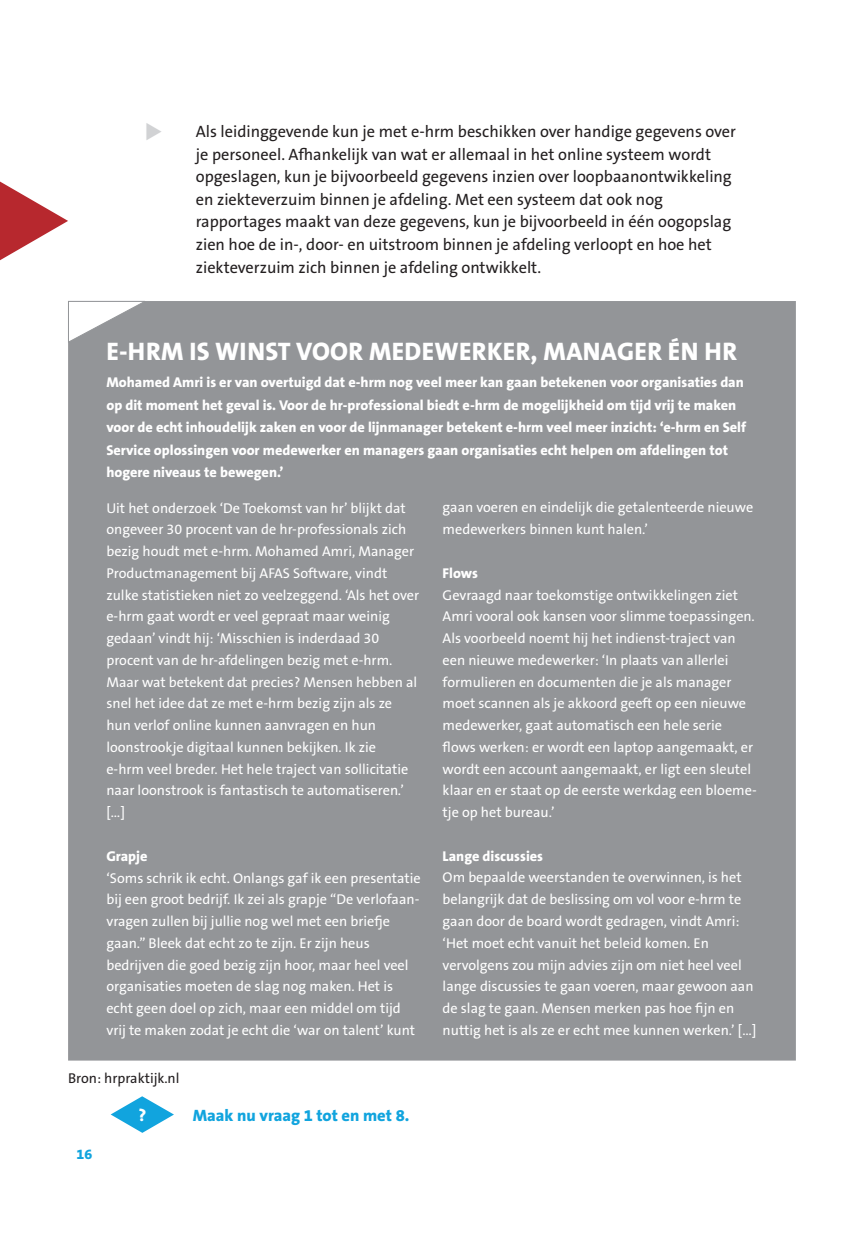
<style>
.page{position:relative;width:864px;height:1234px;background:#fff}
.page>*{position:absolute;margin:0;border:0;box-sizing:border-box;transform-origin:0 0}
.t1{font:800 25.5px "The Sans B W8";letter-spacing:.015em;color:#fff}
.t2{font:800 17.25px "The Sans B W8";color:#fff}
.t3{font:16.5px/22.5px "The Sans B W5 Plain";color:#231f20}
.t4{font:800 16.5px "The Sans B W8";color:#11a4de}
.t5{font:14.25px/21.8px "The Sans B W5 Plain";color:#fff}
.t6{font:800 14.25px/22.5px "The Sans B W8";color:#fff}
.t7{font:14.25px "The Sans B W5 Plain";color:#231f20}
.t8{font:800 14.25px "The Sans B W8";color:#11a4de}
</style>
<div class="page">
<svg style="left:0;top:181px;width:68px;height:80px"></svg>
<div style="left:68px;top:301px;width:727px;height:759px;background:#939598"></div>
<svg style="left:111px;top:1096px;width:63px;height:36px"></svg>
<svg style="left:68px;top:300px;width:80px;height:43px"></svg>
<p class="t3" style="left:196px;top:121px;width:541px">Als leidinggevende kun je met e-hrm beschikken over handige gegevens over je personeel. Afhankelijk van wat er allemaal in het online systeem wordt opgeslagen, kun je bijvoorbeeld gegevens inzien over loopbaanontwikkeling en ziekteverzuim binnen je afdeling. Met een systeem dat ook nog rapportages maakt van deze gegevens, kun je bijvoorbeeld in één oogopslag zien hoe de in-, door- en uitstroom binnen je afdeling verloopt en hoe het ziekteverzuim zich binnen je afdeling ontwikkelt.</p>
<h1 class="t1" style="left:106px;top:335px;width:632px">E-HRM IS WINST VOOR MEDEWERKER, MANAGER ÉN HR</h1>
<p class="t6" style="left:106px;top:371px;width:641px">Mohamed Amri is er van overtuigd dat e-hrm nog veel meer kan gaan betekenen voor organisaties dan op dit moment het geval is. Voor de hr-professional biedt e-hrm de mogelijkheid om tijd vrij te maken voor de echt inhoudelijk zaken en voor de lijnmanager betekent e-hrm veel meer inzicht: ‘e-hrm en Self Service oplossingen voor medewerker en managers gaan organisaties echt helpen om afdelingen tot hogere niveaus te bewegen.’</p>
<p class="t5" style="left:106px;top:497px;width:314px">Uit het onderzoek ‘De Toekomst van hr’ blijkt dat ongeveer 30 procent van de hr-professionals zich bezig houdt met e-hrm. Mohamed Amri, Manager Productmanagement bij AFAS Software, vindt zulke statistieken niet zo veelzeggend. ‘Als het over e-hrm gaat wordt er veel gepraat maar weinig gedaan’ vindt hij: ‘Misschien is inderdaad 30 procent van de hr-afdelingen bezig met e-hrm.<br>Maar wat betekent dat precies? Mensen hebben al snel het idee dat ze met e-hrm bezig zijn als ze hun verlof online kunnen aanvragen en hun loonstrookje digitaal kunnen bekijken. Ik zie<br>e-hrm veel breder. Het hele traject van sollicitatie naar loonstrook is fantastisch te automatiseren.’ […]</p>
<p class="t6" style="left:106px;top:844px;width:43px">Grapje</p>
<p class="t5" style="left:106px;top:866px;width:315px">‘Soms schrik ik echt. Onlangs gaf ik een presentatie bij een groot bedrijf. Ik zei als grapje “De verlofaan&shy;vragen zullen bij jullie nog wel met een briefje gaan.” Bleek dat echt zo te zijn. Er zijn heus bedrijven die goed bezig zijn hoor, maar heel veel organisaties moeten de slag nog maken. Het is echt geen doel op zich, maar een middel om tijd vrij te maken zodat je echt die ‘war on talent’ kunt</p>
<p class="t7" style="left:68px;top:1068px;width:113px">Bron: hrpraktijk.nl</p>
<p class="t2" style="left:138px;top:1103px;width:9px">?</p>
<p class="t4" style="left:193px;top:1104px;width:217px">Maak nu vraag 1 tot en met 8.</p>
<p class="t8" style="left:77px;top:1145px;width:17px">16</p>
<p class="t5" style="left:442px;top:496px;width:312px">gaan voeren en eindelijk die getalenteerde nieuwe medewerkers binnen kunt halen.’</p>
<p class="t6" style="left:442px;top:561px;width:37px">Flows</p>
<p class="t5" style="left:442px;top:583px;width:315px">Gevraagd naar toekomstige ontwikkelingen ziet Amri vooral ook kansen voor slimme toepassingen.<br>Als voorbeeld noemt hij het indienst-traject van een nieuwe medewerker: ‘In plaats van allerlei formulieren en documenten die je als manager moet scannen als je akkoord geeft op een nieuwe medewerker, gaat automatisch een hele serie flows werken: er wordt een laptop aangemaakt, er wordt een account aangemaakt, er ligt een sleutel klaar en er staat op de eerste werkdag een bloeme&shy;tje op het bureau.’</p>
<p class="t6" style="left:442px;top:844px;width:102px">Lange discussies</p>
<p class="t5" style="left:442px;top:866px;width:315px">Om bepaalde weerstanden te overwinnen, is het belangrijk dat de beslissing om vol voor e-hrm te gaan door de board wordt gedragen, vindt Amri: ‘Het moet echt vanuit het beleid komen. En vervolgens zou mijn advies zijn om niet heel veel lange discussies te gaan voeren, maar gewoon aan de slag te gaan. Mensen merken pas hoe fijn en nuttig het is als ze er echt mee kunnen werken.’ […]</p>
</div>
